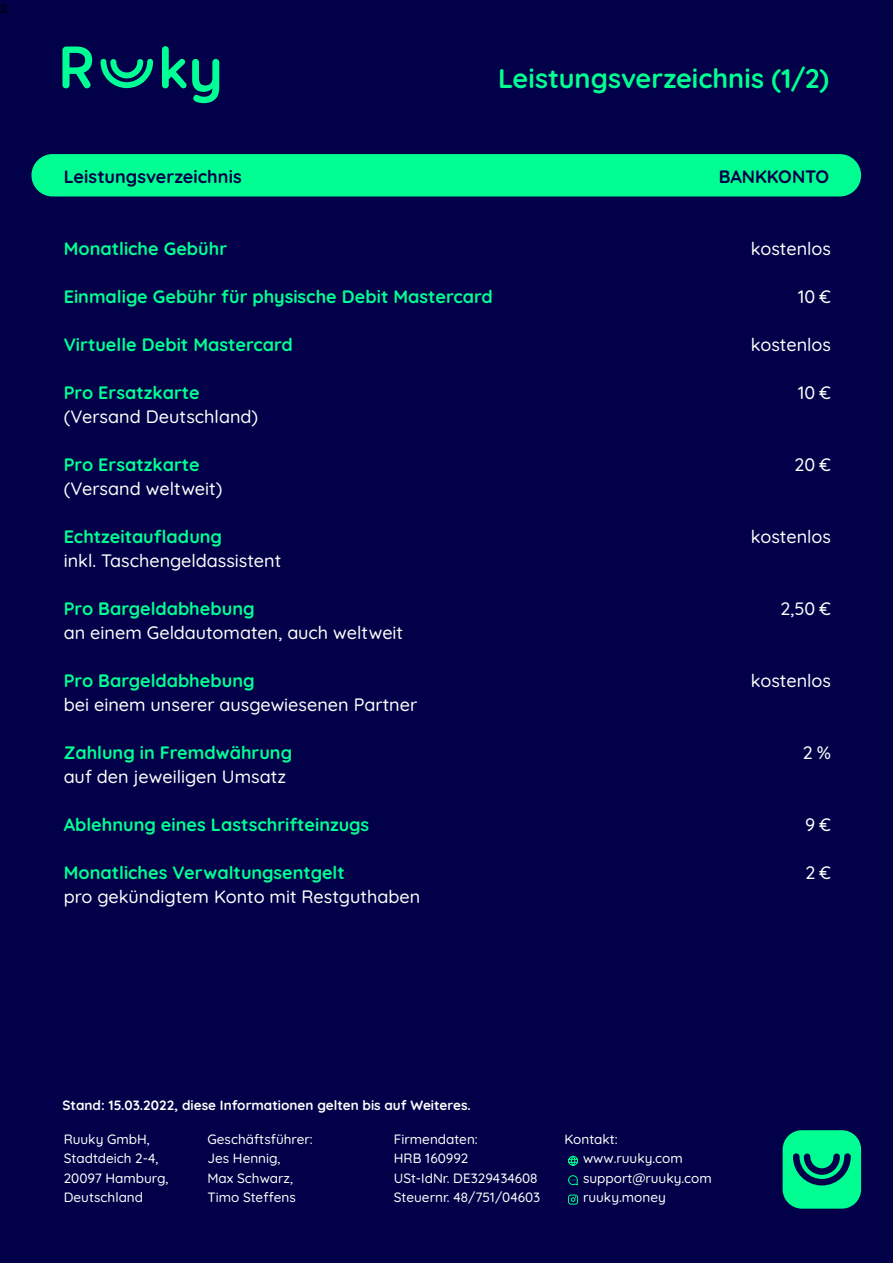
<style>
.page{position:relative;width:893px;height:1263px;background:#010048}
.page>*{position:absolute;margin:0;border:0;box-sizing:border-box;transform-origin:0 0}
.t1{font:700 27px "Quicksand";color:#00fe93}
.t2{font:700 18px "Quicksand";color:#00fe93}
.t3{font:500 18px "Quicksand";color:#fff}
.t4{font:700 18px "Quicksand";color:#010048}
.t5{font:18px "Minion Pro";color:#000}
.t6{font:500 13.5px/19.5px "Quicksand";color:#fff}
.t7{font:700 13.5px "Quicksand";color:#fff}
</style>
<div class="page">
<svg style="left:568px;top:1194px;width:10px;height:11px"></svg>
<svg style="left:568px;top:1155px;width:10px;height:11px"></svg>
<svg style="left:568px;top:1175px;width:10px;height:11px"></svg>
<div style="left:783px;top:1130px;width:78px;height:78px;background:#00fe93;border-radius:19px"></div>
<svg style="left:793px;top:1153px;width:58px;height:32px"></svg>
<svg style="left:62px;top:46px;width:30px;height:42px"></svg>
<svg style="left:101px;top:59px;width:52px;height:29px"></svg>
<svg style="left:162px;top:46px;width:57px;height:57px"></svg>
<div style="left:31px;top:154px;width:830px;height:42px;background:#00fe93;border-radius:21px"></div>
<p class="t5" style="left:0;top:-5px;width:9px">z</p>
<h1 class="t1" style="left:498px;top:57px;width:333px">Leistungsverzeichnis (1/2)</h1>
<p class="t4" style="left:64px;top:163px;width:179px">Leistungsverzeichnis</p>
<p class="t4" style="left:719px;top:162px;width:112px">BANKKONTO</p>
<p class="t2" style="left:64px;top:234px;width:165px">Monatliche Gebühr</p>
<p class="t2" style="left:64px;top:282px;width:431px">Einmalige Gebühr für physische Debit Mastercard</p>
<p class="t2" style="left:64px;top:330px;width:231px">Virtuelle Debit Mastercard</p>
<p class="t2" style="left:64px;top:378px;width:138px">Pro Ersatzkarte</p>
<p class="t3" style="left:64px;top:402px;width:196px">(Versand Deutschland)</p>
<p class="t2" style="left:64px;top:450px;width:138px">Pro Ersatzkarte</p>
<p class="t3" style="left:64px;top:474px;width:160px">(Versand weltweit)</p>
<p class="t2" style="left:64px;top:522px;width:160px">Echtzeitaufladung</p>
<p class="t3" style="left:64px;top:546px;width:219px">inkl. Taschengeldassistent</p>
<p class="t2" style="left:64px;top:594px;width:192px">Pro Bargeldabhebung</p>
<p class="t3" style="left:64px;top:618px;width:341px">an einem Geldautomaten, auch weltweit</p>
<p class="t2" style="left:64px;top:666px;width:192px">Pro Bargeldabhebung</p>
<p class="t3" style="left:64px;top:690px;width:355px">bei einem unserer ausgewiesenen Partner</p>
<p class="t2" style="left:64px;top:738px;width:230px">Zahlung in Fremdwährung</p>
<p class="t3" style="left:64px;top:762px;width:224px">auf den jeweiligen Umsatz</p>
<p class="t2" style="left:64px;top:810px;width:307px">Ablehnung eines Lastschrifteinzugs</p>
<p class="t2" style="left:64px;top:858px;width:283px">Monatliches Verwaltungsentgelt</p>
<p class="t3" style="left:64px;top:882px;width:358px">pro gekündigtem Konto mit Restguthaben</p>
<p class="t3" style="left:751px;top:234px;width:81px">kostenlos</p>
<p class="t3" style="left:798px;top:282px;width:35px">10 €</p>
<p class="t3" style="left:751px;top:330px;width:81px">kostenlos</p>
<p class="t3" style="left:798px;top:378px;width:35px">10 €</p>
<p class="t3" style="left:794px;top:450px;width:38px">20 €</p>
<p class="t3" style="left:751px;top:522px;width:81px">kostenlos</p>
<p class="t3" style="left:780px;top:594px;width:52px">2,50 €</p>
<p class="t3" style="left:751px;top:666px;width:81px">kostenlos</p>
<p class="t3" style="left:803px;top:738px;width:29px">2 %</p>
<p class="t3" style="left:805px;top:810px;width:27px">9 €</p>
<p class="t3" style="left:805px;top:858px;width:27px">2 €</p>
<p class="t7" style="left:62px;top:1094px;width:410px">Stand: 15.03.2022, diese Informationen gelten bis auf Weiteres.</p>
<p class="t6" style="left:207px;top:1128px;width:107px">Geschäftsführer:<br>Jes Hennig,<br>Max Schwarz,<br>Timo Steffens</p>
<p class="t6" style="left:394px;top:1128px;width:148px">Firmendaten:<br>HRB 160992<br>USt-IdNr. DE329434608<br>Steuernr. 48/751/04603</p>
<p class="t6" style="left:583px;top:1128px;width:130px;text-indent:-19px">Kontakt: www.ruuky.com support@ruuky.com ruuky.money</p>
<p class="t6" style="left:64px;top:1128px;width:106px">Ruuky GmbH,<br>Stadtdeich 2-4,<br>20097 Hamburg,<br>Deutschland</p>
</div>
